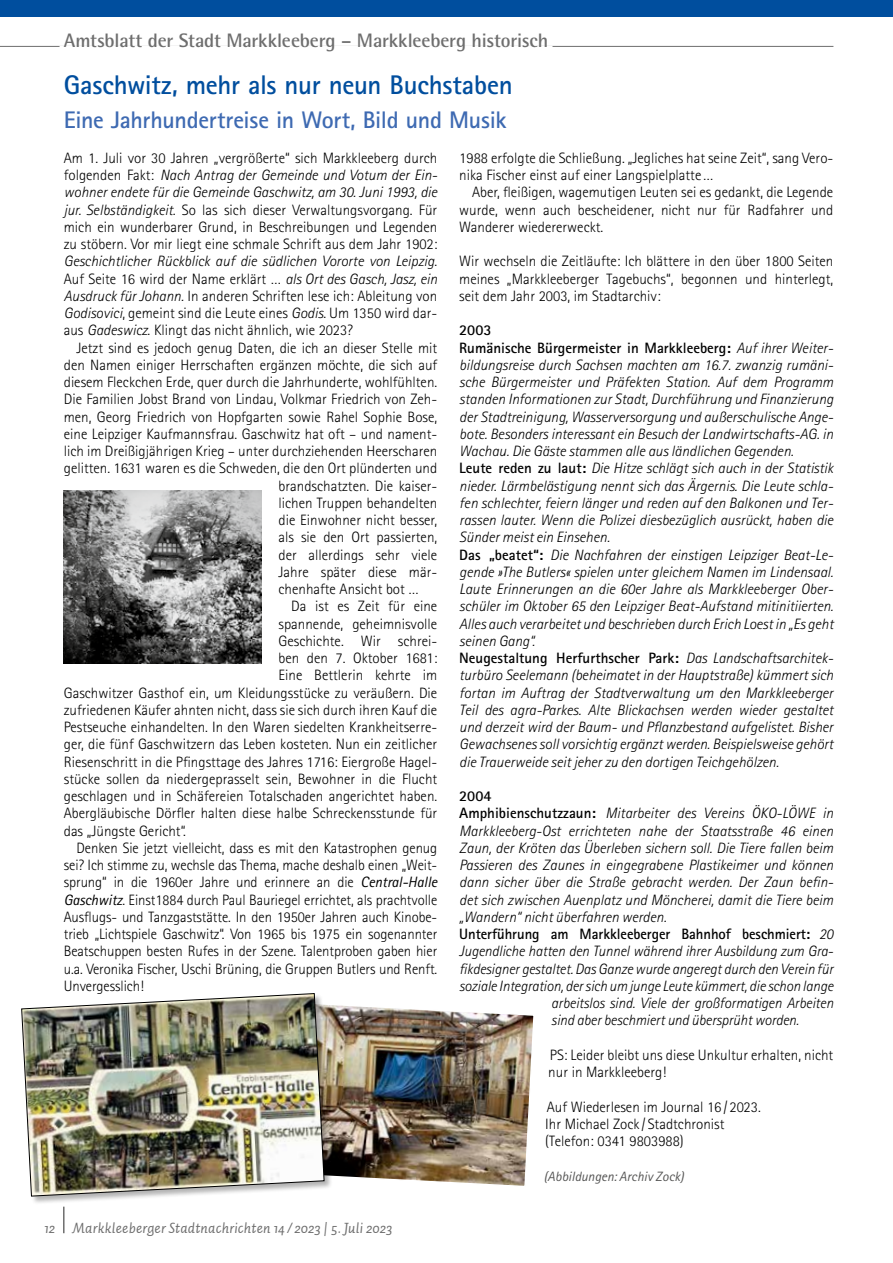
<style>
.page{position:relative;width:893px;height:1263px;background:#fff}
.page>*{position:absolute;margin:0;border:0;box-sizing:border-box;transform-origin:0 0}
.t1{font:700 27px "Rotis Sans Serif Std";letter-spacing:-.01em;color:#004e9e}
.t2{font:700 24px "Rotis Sans Serif Std";letter-spacing:-.015em;color:#3e6ab2}
.t3{font:700 19.5px "Rotis Semi Sans Std";letter-spacing:-.01em;color:#6e6e6e}
.t4{font:300 15px/17.2px "Rotis Sans Serif Std";color:#000;text-align:justify}
.t5{font:italic 300 15px/17.2px "Rotis Sans Serif Std";color:#000}
.t6{font:700 15px "Rotis Sans Serif Std";letter-spacing:-.005em;color:#000}
.t7{font:italic 15px "Auto 2";letter-spacing:.01em;color:#6e6e6e}
.t8{font:italic 13.5px "Rotis Sans Serif Std";letter-spacing:.005em;color:#565655}
.s1{font-style:italic}
.s2{font-weight:400;font-style:italic}
.s3{font-weight:700;font-style:normal}
.s4{font-weight:300;font-style:italic}
</style>
<div class="page">
<hr style="left:63px;top:1206px;width:2px;height:27px;background:#6e6e6e">
<hr style="left:0;top:46px;width:833px;height:1px;background:#6e6e6e">
<hr style="left:60px;top:46px;width:492px;height:1px;background:#fff">
<div style="left:0;top:0;width:893px;height:17px;background:#004e9e"></div>
<img style="left:64px;top:491px;width:197px;height:172px">
<img style="left:333px;top:1005px;width:201px;height:181px">
<div style="left:21px;top:993px;width:312px;height:212px;background:#000;opacity:.3"></div>
<img style="left:21px;top:993px;width:304px;height:204px">
<h3 class="t3" style="left:64px;top:28px;width:486px">Amtsblatt der Stadt Markkleeberg – Markkleeberg historisch</h3>
<h1 class="t1" style="left:64px;top:68px;width:450px">Gaschwitz, mehr als nur neun Buchstaben</h1>
<h2 class="t2" style="left:64px;top:105px;width:444px">Eine Jahrhundertreise in Wort, Bild und Musik</h2>
<p class="t4" style="left:64px;top:149px;width:375px">Am 1. Juli vor 30 Jahren „vergrößerte“ sich Markkleeberg durch folgenden Fakt: <span class="s1">Nach Antrag der Gemeinde und Votum der Ein&shy;wohner endete für die Gemeinde Gaschwitz, am 30. Juni 1993, die jur. Selbständigkeit.</span> So las sich dieser Verwaltungsvorgang. Für mich ein wunderbarer Grund, in Beschreibungen und Legenden zu stöbern. Vor mir liegt eine schmale Schrift aus dem Jahr 1902:<br><span class="s1">Geschichtlicher Rückblick auf die südlichen Vororte von Leipzig</span>.<br>Auf Seite 16 wird der Name erklärt … <span class="s1">als Ort des Gasch, Jasz, ein Ausdruck für Johann.</span> In anderen Schriften lese ich: Ableitung von <span class="s1">Godisovici</span>, gemeint sind die Leute eines <span class="s1">Godis</span>. Um 1350 wird dar&shy;aus <span class="s1">Gadeswicz</span>. Klingt das nicht ähnlich, wie 2023?</p>
<p class="t4" style="left:77px;top:339px;width:362px">Jetzt sind es jedoch genug Daten, die ich an dieser Stelle mit</p>
<p class="t4" style="left:64px;top:356px;width:375px">den Namen einiger Herrschaften ergänzen möchte, die sich auf</p>
<p class="t4" style="left:64px;top:373px;width:375px">diesem Fleckchen Erde, quer durch die Jahrhunderte, wohlfühlten.</p>
<p class="t4" style="left:64px;top:391px;width:375px">Die Familien Jobst Brand von Lindau, Volkmar Friedrich von Zeh-</p>
<p class="t4" style="left:64px;top:408px;width:375px">men, Georg Friedrich von Hopfgarten sowie Rahel Sophie Bose,</p>
<p class="t4" style="left:64px;top:425px;width:375px">eine Leipziger Kaufmannsfrau. Gaschwitz hat oft – und nament-</p>
<p class="t4" style="left:64px;top:442px;width:375px">lich im Dreißigjährigen Krieg – unter durchziehenden Heerscharen</p>
<p class="t4" style="left:64px;top:460px;width:375px">gelitten. 1631 waren es die Schweden, die den Ort plünderten und</p>
<p class="t4" style="left:279px;top:477px;width:160px">brandschatzten. Die kaiser-</p>
<p class="t4" style="left:279px;top:494px;width:160px">lichen Truppen behandelten</p>
<p class="t4" style="left:279px;top:511px;width:160px">die Einwohner nicht besser,</p>
<p class="t4" style="left:279px;top:529px;width:160px">als sie den Ort passierten,</p>
<p class="t4" style="left:279px;top:546px;width:160px">der allerdings sehr viele</p>
<p class="t4" style="left:279px;top:563px;width:160px">Jahre später diese mär-</p>
<p class="t4" style="left:279px;top:580px;width:142px">chenhafte Ansicht bot …</p>
<p class="t4" style="left:291px;top:598px;width:148px">Da ist es Zeit für eine</p>
<p class="t4" style="left:279px;top:615px;width:160px">spannende, geheimnisvolle</p>
<p class="t4" style="left:279px;top:632px;width:160px">Geschichte. Wir schrei-</p>
<p class="t4" style="left:279px;top:649px;width:160px">ben den 7. Oktober 1681:</p>
<p class="t4" style="left:279px;top:667px;width:160px">Eine Bettlerin kehrte im</p>
<p class="t4" style="left:64px;top:684px;width:375px">Gaschwitzer Gasthof ein, um Kleidungsstücke zu veräußern. Die</p>
<p class="t4" style="left:64px;top:701px;width:375px">zufriedenen Käufer ahnten nicht, dass sie sich durch ihren Kauf die</p>
<p class="t4" style="left:64px;top:718px;width:375px">Pestseuche einhandelten. In den Waren siedelten Krankheitserre-</p>
<p class="t4" style="left:64px;top:736px;width:375px">ger, die fünf Gaschwitzern das Leben kosteten. Nun ein zeitlicher</p>
<p class="t4" style="left:64px;top:753px;width:375px">Riesenschritt in die Pfingsttage des Jahres 1716: Eiergroße Hagel-</p>
<p class="t4" style="left:64px;top:770px;width:375px">stücke sollen da niedergeprasselt sein, Bewohner in die Flucht</p>
<p class="t4" style="left:64px;top:787px;width:375px">geschlagen und in Schäfereien Totalschaden angerichtet haben.</p>
<p class="t4" style="left:64px;top:805px;width:375px">Abergläubische Dörfler halten diese halbe Schreckensstunde für</p>
<p class="t4" style="left:64px;top:822px;width:124px">das „Jüngste Gericht“.</p>
<p class="t4" style="left:77px;top:839px;width:362px">Denken Sie jetzt vielleicht, dass es mit den Katastrophen genug</p>
<p class="t4" style="left:64px;top:856px;width:375px">sei? Ich stimme zu, wechsle das Thema, mache deshalb einen „Weit-</p>
<p class="t4" style="left:64px;top:874px;width:375px">sprung“ in die 1960er Jahre und erinnere an die <span class="s2">Central-Halle</span></p>
<p class="t4" style="left:64px;top:891px;width:375px"><span class="s2">Gaschwitz</span>. Einst1884 durch Paul Bauriegel errichtet, als prachtvolle</p>
<p class="t4" style="left:64px;top:908px;width:375px">Ausflugs- und Tanzgaststätte. In den 1950er Jahren auch Kinobe-</p>
<p class="t4" style="left:64px;top:925px;width:375px">trieb „Lichtspiele Gaschwitz“. Von 1965 bis 1975 ein sogenannter</p>
<p class="t4" style="left:64px;top:943px;width:375px">Beatschuppen besten Rufes in der Szene. Talentproben gaben hier</p>
<p class="t4" style="left:64px;top:960px;width:375px">u.a. Veronika Fischer, Uschi Brüning, die Gruppen Butlers und Renft.</p>
<p class="t4" style="left:64px;top:977px;width:82px">Unvergesslich!</p>
<p class="t4" style="left:459px;top:149px;width:376px">1988 erfolgte die Schließung. „Jegliches hat seine Zeit“, sang Vero&shy;nika Fischer einst auf einer Langspielplatte…</p>
<p class="t4" style="left:459px;top:184px;width:376px;text-indent:13px">Aber, fleißigen, wagemutigen Leuten sei es gedankt, die Legende wurde, wenn auch bescheidener, nicht nur für Radfahrer und Wanderer wiedererweckt.</p>
<p class="t4" style="left:459px;top:253px;width:376px">Wir wechseln die Zeitläufte: Ich blättere in den über 1800 Seiten meines „Markkleeberger Tagebuchs“, begonnen und hinterlegt, seit dem Jahr 2003, im Stadtarchiv:</p>
<p class="t5" style="left:459px;top:322px;width:376px"><span class="s3">2003<br>Rumänische Bürgermeister in Markkleeberg:</span> Auf ihrer Weiter&shy;bildungsreise durch Sachsen machten am 16.7. zwanzig rumäni&shy;sche Bürgermeister und Präfekten Station. Auf dem Programm standen Informationen zur Stadt, Durchführung und Finanzierung der Stadtreinigung, Wasserversorgung und außerschulische Ange&shy;bote. Besonders interessant ein Besuch der Landwirtschafts-AG. in Wachau. Die Gäste stammen alle aus ländlichen Gegenden.<br><span class="s3">Leute reden zu laut:</span> Die Hitze schlägt sich auch in der Statistik nieder. Lärmbelästigung nennt sich das Ärgernis. Die Leute schla&shy;fen schlechter, feiern länger und reden auf den Balkonen und Ter&shy;rassen lauter. Wenn die Polizei diesbezüglich ausrückt, haben die Sünder meist ein Einsehen.<br><span class="s3">Das „beatet“:</span> Die Nachfahren der einstigen Leipziger Beat-Le&shy;gende »The Butlers« spielen unter gleichem Namen im Lindensaal.<br>Laute Erinnerungen an die 60er Jahre als Markkleeberger Ober&shy;schüler im Oktober 65 den Leipziger Beat-Aufstand mitinitiierten.<br>Alles auch verarbeitet und beschrieben durch Erich Loest in „Es geht seinen Gang“.<br><span class="s3">Neugestaltung Herfurthscher Park:</span> Das Landschaftsarchitek&shy;turbüro Seelemann (beheimatet in der Hauptstraße) kümmert sich fortan im Auftrag der Stadtverwaltung um den Markkleeberger Teil des agra-Parkes. Alte Blickachsen werden wieder gestaltet und derzeit wird der Baum- und Pflanzbestand aufgelistet. Bisher Gewachsenes soll vorsichtig ergänzt werden. Beispielsweise gehört die Trauerweide seit jeher zu den dortigen Teichgehölzen.</p>
<p class="t6" style="left:459px;top:786px;width:34px">2004</p>
<p class="t5" style="left:459px;top:805px;width:376px"><span class="s3">Amphibienschutzzaun:</span> Mitarbeiter des Vereins ÖKO-LÖWE in</p>
<p class="t5" style="left:459px;top:822px;width:376px">Markkleeberg-Ost errichteten nahe der Staatsstraße 46 einen</p>
<p class="t5" style="left:459px;top:839px;width:376px">Zaun, der Kröten das Überleben sichern soll. Die Tiere fallen beim</p>
<p class="t5" style="left:459px;top:857px;width:376px">Passieren des Zaunes in eingegrabene Plastikeimer und können</p>
<p class="t5" style="left:459px;top:874px;width:376px">dann sicher über die Straße gebracht werden. Der Zaun befin-</p>
<p class="t5" style="left:459px;top:891px;width:376px">det sich zwischen Auenplatz und Möncherei, damit die Tiere beim</p>
<p class="t5" style="left:459px;top:908px;width:209px">„Wandern“ nicht überfahren werden.</p>
<p class="t6" style="left:459px;top:924px;width:376px">Unterführung am Markkleeberger Bahnhof beschmiert: <span class="s4">20</span></p>
<p class="t5" style="left:459px;top:943px;width:376px">Jugendliche hatten den Tunnel während ihrer Ausbildung zum Gra-</p>
<p class="t5" style="left:459px;top:960px;width:376px">fikdesigner gestaltet. Das Ganze wurde angeregt durch den Verein für</p>
<p class="t5" style="left:459px;top:977px;width:376px">soziale Integration, der sich um junge Leute kümmert, die schon lange</p>
<p class="t5" style="left:551px;top:995px;width:284px">arbeitslos sind. Viele der großformatigen Arbeiten</p>
<p class="t5" style="left:551px;top:1012px;width:249px">sind aber beschmiert und übersprüht worden.</p>
<p class="t4" style="left:548px;top:1046px;width:286px">PS: Leider bleibt uns diese Unkultur erhalten, nicht nur in Markkleeberg!</p>
<p class="t4" style="left:545px;top:1098px;width:217px;text-align:left">Auf Wiederlesen im Journal 16 / 2023.<br>Ihr Michael Zock / Stadtchronist (Telefon: 0341 9803988)</p>
<p class="t8" style="left:544px;top:1168px;width:142px">(Abbildungen: Archiv Zock)</p>
<p class="t7" style="left:45px;top:1218px;width:349px">12 Markkleeberger Stadtnachrichten 14 / 2023 | 5. Juli 2023</p>
</div>
